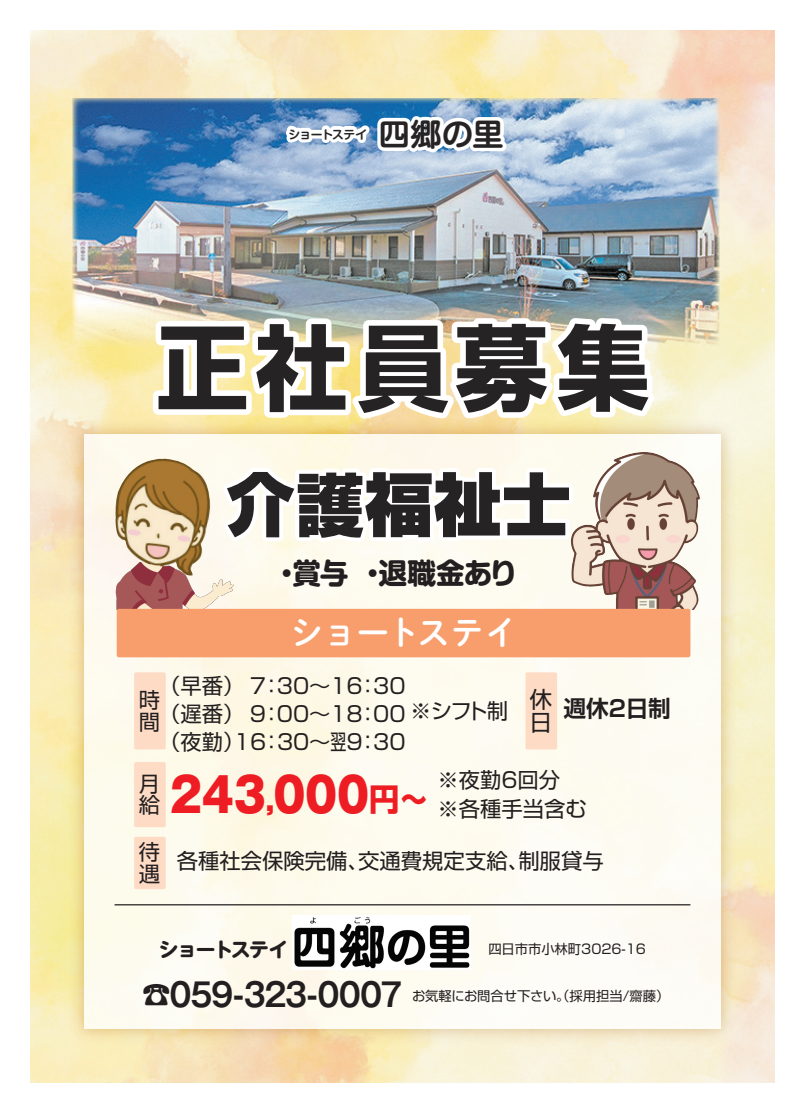
<style>
.page{position:relative;width:805px;height:1113px;background:#fff}
.page>*{position:absolute;margin:0;border:0;box-sizing:border-box;transform-origin:0 0}
.t1{font:700 92.88px "Shin Go Pro";letter-spacing:.08em;color:#262324}
.t2{font:900 67.88px "Shin Go Pro";letter-spacing:.015em;color:#262324}
.t3{font:800 47px "Gothic MB101 Pro";letter-spacing:-.005em;color:#ee1d23;scale:.9 1}
.t4{font:33.75px "Shuei M Go Std B";letter-spacing:-.02em;color:#fff}
.t5{font:700 32.38px "Gothic MB101 Pr 6 De";letter-spacing:-.05em;color:#231f20;scale:.9 1}
.t6{font:700 31px "Shin M Go Pro De";color:#262324}
.t7{font:700 28.62px "Shin M Go Pr 6";letter-spacing:-.04em;color:#231f20}
.t8{font:700 22.62px "Shin Go Pr 6 De";letter-spacing:-.005em;color:#231f20}
.t9{font:22.62px/22.6px "Shin Go Pr 6";color:#231f20}
.t10{font:21.38px/28.1px "Shin Go Pr 6";color:#231f20}
.t11{font:700 19.88px "UD Shin M Go Pro";letter-spacing:-.085em;color:#231f20}
.t12{font:13.25px "Shin Go Pr 6";color:#231f20}
.t13{font:700 11.75px "Shin M Go Pro De";letter-spacing:-.04em;color:#262324}
.s1{font-family:"Shin Go Pro";font-weight:700;font-size:33.62px}
.s2{font-family:"Shin Go Pro";font-weight:700;font-size:30.88px}
.s3{font-size:30.88px}
</style>
<div class="page">
<img style="left:30px;top:30px;width:744px;height:1052px">
<img style="left:64px;top:414px;width:677px;height:635px">
<div style="left:84px;top:434px;width:636px;height:594px;background:#fdfbf0"></div>
<img style="left:73px;top:98px;width:646px;height:247px">
<img style="left:570px;top:452px;width:130px;height:158px">
<img style="left:115px;top:578px;width:119px;height:32px">
<img style="left:114px;top:458px;width:97px;height:120px">
<svg style="left:282px;top:33px;width:228px;height:159px;background:#c9d1ca"></svg>
<svg style="left:223px;top:464px;width:354px;height:84px"></svg>
<svg style="left:147px;top:312px;width:516px;height:116px"></svg>
<img style="left:292px;top:915px;width:178px;height:54px">
<hr style="left:114px;top:904px;width:576px;height:1px;background:#231f20">
<div style="left:117px;top:609px;width:573px;height:48px;background:#f89d6c;border-radius:2px"></div>
<div style="left:134px;top:672px;width:32px;height:77px;background:#fddbc5;border-radius:2px"></div>
<div style="left:134px;top:762px;width:32px;height:65px;background:#fddbc5;border-radius:2px"></div>
<div style="left:134px;top:837px;width:32px;height:52px;background:#fddbc5;border-radius:2px"></div>
<div style="left:525px;top:672px;width:32px;height:77px;background:#fddbc5;border-radius:2px"></div>
<p class="t13" style="left:288px;top:125px;width:92px">ショートステイ　</p>
<h3 class="t6" style="left:378px;top:109px;width:126px">四郷の里</h3>
<h1 class="t1" style="left:156px;top:294px;width:495px">正社員募集</h1>
<h2 class="t2" style="left:227px;top:451px;width:345px">介護福祉士</h2>
<h3 class="t7" style="left:272px;top:548px;width:246px">・賞与 ・退職金あり</h3>
<p class="t10" style="left:139px;top:688px;width:22px;line-height:21.4px">時間</p>
<p class="t10" style="left:139px;top:771px;width:22px;line-height:21.4px">月給</p>
<p class="t10" style="left:139px;top:840px;width:22px;line-height:21.4px">待遇</p>
<h3 class="t4" style="left:290px;top:607px;width:229px">ショートステイ</h3>
<p class="t10" style="left:159px;top:670px;width:248px;text-align:justify">（早番） 7：30～16：30（遅番） 9：00～18：00（夜勤）16：30～翌9：30</p>
<p class="t10" style="left:410px;top:695px;width:99px">※シフト制</p>
<p class="t9" style="left:529px;top:686px;width:24px">休日</p>
<p class="t8" style="left:563px;top:690px;width:109px">週休2日制</p>
<h3 class="t3" style="left:170px;top:756px;width:290px">243<span class="s1">,</span>000<span class="s2">円</span><span class="s3">～</span></h3>
<p class="t10" style="left:437px;top:764px;width:151px">※夜勤6回分※各種手当含む</p>
<p class="t10" style="left:177px;top:845px;width:428px">各種社会保険完備、交通費規定支給、制服貸与</p>
<p class="t11" style="left:159px;top:933px;width:131px">ショートステイ</p>
<p class="t12" style="left:488px;top:938px;width:159px">四日市市小林町3026-16</p>
<h3 class="t5" style="left:142px;top:968px;width:291px">☎059-323-0007</h3>
<p class="t12" style="left:412px;top:985px;width:259px">お気軽にお問合せ下さい。（採用担当/齋藤）</p>
</div>
